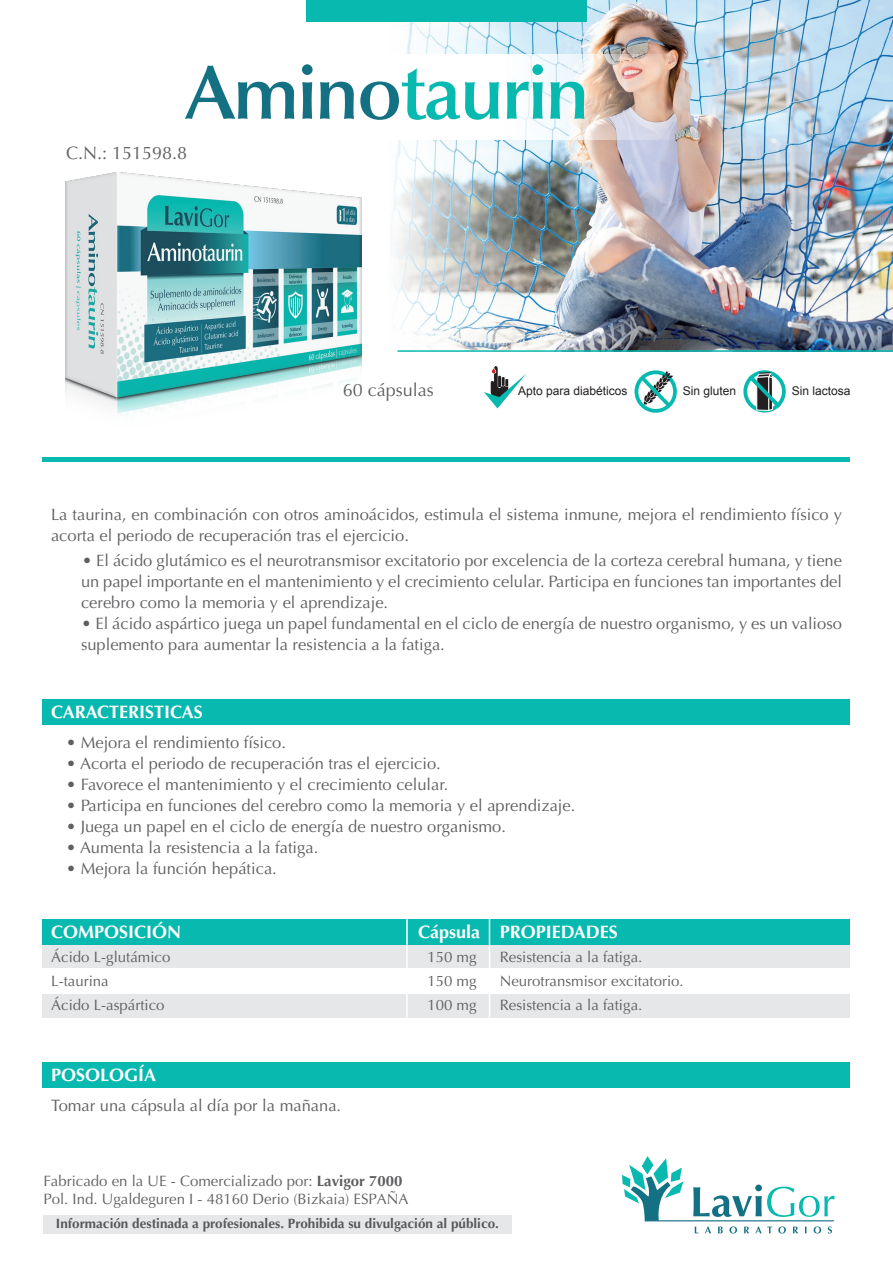
<style>
.page{position:relative;width:893px;height:1263px;background:#fff}
.page>*{position:absolute;margin:0;border:0;box-sizing:border-box;transform-origin:0 0}
.t1{font:600 76.8px "Optima LT Std";letter-spacing:-.03em;color:#08b9b0}
.t2{font:700 18px "Optima LT Std";color:#fff}
.t3{font:18px "Optima LT Std";color:#5f5f62}
.t4{font:16.5px/21px "Optima LT Std";color:#5f5f62}
.t5{font:15px/18px "Optima LT Std";color:#5f5f62}
.t6{font:700 13.5px "Optima LT Std";color:#57585a}
.t7{font:12px "Arial";color:#231f20}
.s1{color:#147183}
.s2{font-weight:700}
</style>
<div class="page">
<img style="left:587px;top:0;width:306px;height:350px">
<img style="left:306px;top:21px;width:281px;height:329px">
<img style="left:65px;top:172px;width:297px;height:242px">
<hr style="left:397px;top:350px;width:496px;height:2px;background:#08b9b0">
<div style="left:306px;top:0;width:281px;height:21px;background:#08b9b0"></div>
<div style="left:43px;top:1062px;width:807px;height:25px;background:#08b9b0"></div>
<svg style="left:693px;top:1184px;width:142px;height:33px"></svg>
<svg style="left:695px;top:1226px;width:3px;height:7px"></svg>
<svg style="left:705px;top:1226px;width:6px;height:7px"></svg>
<svg style="left:718px;top:1226px;width:5px;height:7px"></svg>
<svg style="left:729px;top:1226px;width:8px;height:7px"></svg>
<svg style="left:744px;top:1226px;width:5px;height:7px"></svg>
<svg style="left:755px;top:1226px;width:17px;height:7px"></svg>
<svg style="left:778px;top:1226px;width:8px;height:7px"></svg>
<svg style="left:793px;top:1226px;width:5px;height:7px"></svg>
<svg style="left:814px;top:1226px;width:7px;height:7px"></svg>
<svg style="left:828px;top:1226px;width:4px;height:7px"></svg>
<svg style="left:622px;top:1156px;width:61px;height:65px"></svg>
<hr style="left:645px;top:1220px;width:189px;height:1px;background:#147183">
<div style="left:43px;top:1215px;width:469px;height:18px;background:#e6e7e9"></div>
<svg style="left:306px;top:54px;width:455px;height:85px"></svg>
<svg style="left:484px;top:366px;width:42px;height:42px"></svg>
<svg style="left:635px;top:370px;width:42px;height:43px"></svg>
<svg style="left:743px;top:370px;width:43px;height:43px"></svg>
<div style="left:43px;top:699px;width:807px;height:25px;background:#08b9b0"></div>
<hr style="left:43px;top:457px;width:807px;height:4px;background:#08b9b0">
<div style="left:43px;top:994px;width:807px;height:23px;background:#e6e7e9"></div>
<div style="left:43px;top:945px;width:807px;height:23px;background:#e6e7e9"></div>
<div style="left:43px;top:919px;width:807px;height:26px;background:#08b9b0"></div>
<hr style="left:406px;top:919px;width:2px;height:98px;background:#fff">
<hr style="left:489px;top:919px;width:1px;height:98px;background:#fff">
<h1 class="t1" style="left:185px;top:48px;width:406px"><span class="s1">Amino</span>taurin</h1>
<p class="t3" style="left:66px;top:142px;width:123px">C.N.: 151598.8</p>
<p class="t3" style="left:343px;top:380px;width:93px">60 cápsulas</p>
<p class="t7" style="left:518px;top:383px;width:111px">Apto para diabéticos</p>
<p class="t7" style="left:683px;top:383px;width:55px">Sin gluten</p>
<p class="t7" style="left:792px;top:383px;width:60px">Sin lactosa</p>
<p class="t4" style="left:51px;top:504px;width:792px">La taurina, en combinación con otros aminoácidos, estimula el sistema inmune, mejora el rendimiento físico y acorta el periodo de recuperación tras el ejercicio.</p>
<p class="t4" style="left:81px;top:550px;width:762px;text-align:justify">• El ácido glutámico es el neurotransmisor excitatorio por excelencia de la corteza cerebral humana, y tiene un papel importante en el mantenimiento y el crecimiento celular. Participa en funciones tan importantes del cerebro como la memoria y el aprendizaje.</p>
<p class="t4" style="left:81px;top:613px;width:762px">• El ácido aspártico juega un papel fundamental en el ciclo de energía de nuestro organismo, y es un valioso suplemento para aumentar la resistencia a la fatiga.</p>
<p class="t2" style="left:51px;top:701px;width:153px">CARACTERISTICAS</p>
<p class="t4" style="left:66px;top:732px;width:221px">• Mejora el rendimiento físico.</p>
<p class="t4" style="left:66px;top:753px;width:376px">• Acorta el periodo de recuperación tras el ejercicio.</p>
<p class="t4" style="left:66px;top:774px;width:384px">• Favorece el mantenimiento y el crecimiento celular.</p>
<p class="t4" style="left:66px;top:795px;width:511px">• Participa en funciones del cerebro como la memoria y el aprendizaje.</p>
<p class="t4" style="left:66px;top:816px;width:441px">• Juega un papel en el ciclo de energía de nuestro organismo.</p>
<p class="t4" style="left:66px;top:837px;width:254px">• Aumenta la resistencia a la fatiga.</p>
<p class="t4" style="left:66px;top:858px;width:212px">• Mejora la función hepática.</p>
<p class="t2" style="left:51px;top:921px;width:131px">COMPOSICIÓN</p>
<p class="t2" style="left:418px;top:921px;width:201px">Cápsula PROPIEDADES</p>
<p class="t5" style="left:51px;top:948px;width:121px">Ácido L-glutámico</p>
<p class="t5" style="left:427px;top:948px;width:51px">150 mg</p>
<p class="t5" style="left:500px;top:948px;width:144px">Resistencia a la fatiga.</p>
<p class="t5" style="left:51px;top:972px;width:59px">L-taurina</p>
<p class="t5" style="left:427px;top:972px;width:51px">150 mg</p>
<p class="t5" style="left:500px;top:972px;width:186px">Neurotransmisor excitatorio.</p>
<p class="t5" style="left:51px;top:996px;width:115px">Ácido L-aspártico</p>
<p class="t5" style="left:427px;top:996px;width:51px">100 mg</p>
<p class="t5" style="left:500px;top:996px;width:144px">Resistencia a la fatiga.</p>
<p class="t2" style="left:51px;top:1064px;width:106px">POSOLOGÍA</p>
<p class="t4" style="left:51px;top:1095px;width:291px">Tomar una cápsula al día por la mañana.</p>
<p class="t5" style="left:43px;top:1172px;width:367px">Fabricado en la UE - Comercializado por: <span class="s2">Lavigor 7000<br></span>Pol. Ind. Ugaldeguren I - 48160 Derio (Bizkaia) ESPAÑA</p>
<p class="t6" style="left:56px;top:1216px;width:445px">Información destinada a profesionales. Prohibida su divulgación al público.</p>
</div>
